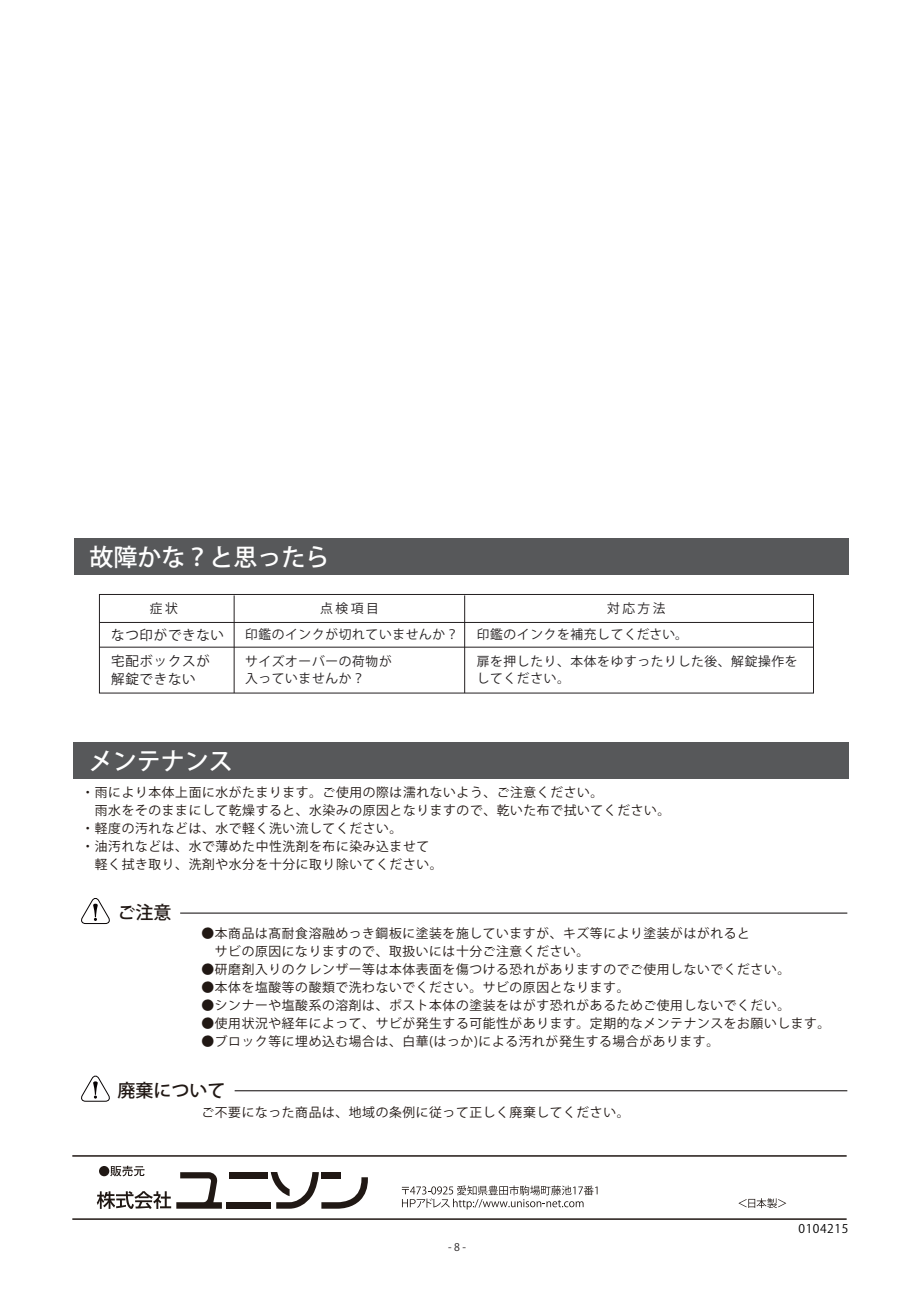
<style>
.page{position:relative;width:919px;height:1289px;background:#fff}
.page>*{position:absolute;margin:0;border:0;box-sizing:border-box;transform-origin:0 0}
.t1{font:500 24px "Koz Go Pr 6 N";color:#fff}
.t2{font:500 18px "Koz Go Pr 6 N";color:#211814}
.t3{font:13.5px/18px "Koz Go Pr 6 N";letter-spacing:.05em;color:#231f20}
.t4{font:12.75px/18px "Koz Go Pr 6 N";letter-spacing:.05em;color:#211814}
.t5{font:12.75px/16.5px "Koz Go Pr 6 N";letter-spacing:.05em;color:#231f20}
.t6{font:12px "Koz Go Pr 6 N";letter-spacing:.05em;color:#030303}
.t7{font:10.5px "Koz Go Pr 6 N";color:#231f20}
</style>
<div class="page">
<div style="left:226px;top:1202px;width:45px;height:6px;background:#201814"></div>
<div style="left:229px;top:1171px;width:38px;height:7px;background:#201814"></div>
<svg style="left:97px;top:1165px;width:125px;height:43px"></svg>
<svg style="left:271px;top:1172px;width:97px;height:36px"></svg>
<div style="left:321px;top:1171px;width:20px;height:7px;background:#201814"></div>
<svg style="left:402px;top:1185px;width:195px;height:24px"></svg>
<svg style="left:738px;top:1198px;width:48px;height:10px"></svg>
<hr style="left:72px;top:1218px;width:774px;height:1px;background:#201814">
<hr style="left:72px;top:1155px;width:774px;height:1px;background:#201814">
<div style="left:74px;top:742px;width:774px;height:36px;background:#57585a"></div>
<hr style="left:180px;top:912px;width:667px;height:1px;background:#070304">
<svg style="left:81px;top:898px;width:29px;height:26px"></svg>
<hr style="left:235px;top:1090px;width:612px;height:1px;background:#070304">
<svg style="left:81px;top:1075px;width:29px;height:26px"></svg>
<div style="left:74px;top:538px;width:774px;height:37px;background:#57585a"></div>
<div style="left:99px;top:594px;width:714px;height:99px;border:1px solid #231f20"></div>
<hr style="left:99px;top:622px;width:714px;height:1px;background:#231f20">
<hr style="left:99px;top:646px;width:714px;height:1px;background:#231f20">
<hr style="left:234px;top:595px;width:1px;height:98px;background:#231f20">
<hr style="left:464px;top:595px;width:1px;height:98px;background:#231f20">
<h1 class="t1" style="left:89px;top:544px;width:242px">故障かな？と思ったら</h1>
<p class="t5" style="left:150px;top:600px;width:30px">症状</p>
<p class="t5" style="left:320px;top:600px;width:60px">点検項目</p>
<p class="t5" style="left:607px;top:600px;width:60px">対応方法</p>
<p class="t3" style="left:111px;top:626px;width:114px">なつ印ができない</p>
<p class="t5" style="left:245px;top:626px;width:215px">印鑑のインクが切れていませんか？</p>
<p class="t5" style="left:476px;top:626px;width:213px">印鑑のインクを補充してください。</p>
<p class="t3" style="left:111px;top:652px;width:100px">宅配ボックスが解錠できない</p>
<p class="t5" style="left:245px;top:653px;width:148px">サイズオーバーの荷物が入っていませんか？</p>
<p class="t5" style="left:476px;top:653px;width:322px">扉を押したり、本体をゆすったりした後、解錠操作をしてください。</p>
<h1 class="t1" style="left:89px;top:747px;width:146px">メンテナンス</h1>
<p class="t4" style="left:81px;top:784px;width:590px">・雨により本体上面に水がたまります。ご使用の際は濡れないよう、ご注意ください。<br>　雨水をそのままにして乾燥すると、水染みの原因となりますので、乾いた布で拭いてください。・軽度の汚れなどは、水で軽く洗い流してください。<br>・油汚れなどは、水で薄めた中性洗剤を布に染み込ませて<br>　軽く拭き取り、洗剤や水分を十分に取り除いてください。</p>
<h2 class="t2" style="left:117px;top:902px;width:55px">ご注意</h2>
<p class="t4" style="left:201px;top:924px;width:550px">●本商品は髙耐食溶融めっき鋼板に塗装を施していますが、キズ等により塗装がはがれると　サビの原因になりますので、取扱いには十分ご注意ください。</p>
<p class="t4" style="left:201px;top:960px;width:590px">●研磨剤入りのクレンザー等は本体表面を傷つける恐れがありますのでご使用しないでください。</p>
<p class="t4" style="left:201px;top:978px;width:429px">●本体を塩酸等の酸類で洗わないでください。サビの原因となります。</p>
<p class="t4" style="left:201px;top:996px;width:590px">●シンナーや塩酸系の溶剤は、ポスト本体の塗装をはがす恐れがあるためご使用しないでくだい。</p>
<p class="t4" style="left:201px;top:1014px;width:630px">●使用状況や経年によって、サビが発生する可能性があります。定期的なメンテナンスをお願いします。</p>
<p class="t4" style="left:201px;top:1032px;width:519px">●ブロック等に埋め込む場合は、白華(はっか)による汚れが発生する場合があります。</p>
<h2 class="t2" style="left:117px;top:1080px;width:109px">廃棄について</h2>
<p class="t4" style="left:201px;top:1103px;width:429px">ご不要になった商品は、地域の条例に従って正しく廃棄してください。</p>
<p class="t7" style="left:448px;top:1241px;width:19px">- 8 -</p>
<p class="t6" style="left:798px;top:1222px;width:51px">0104215</p>
</div>
